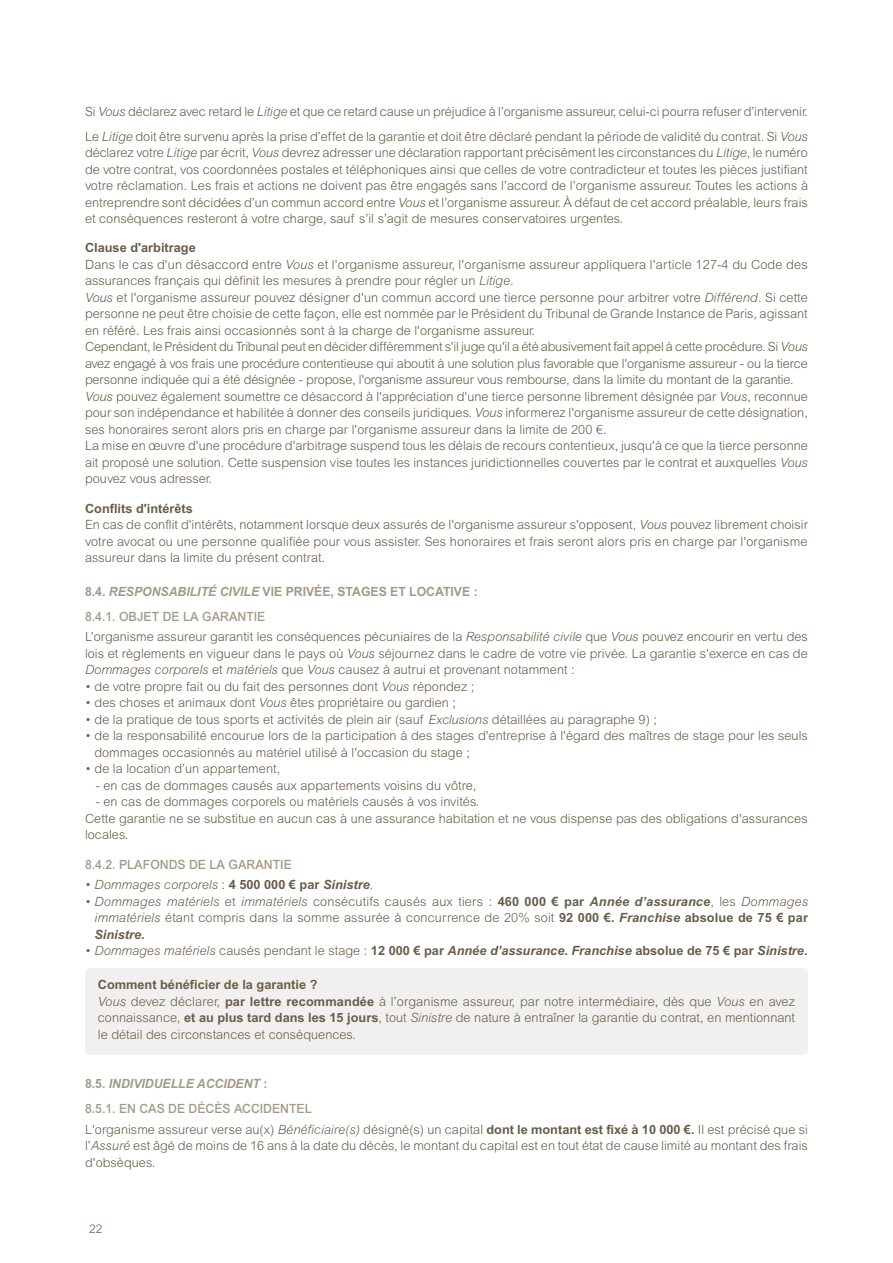
<style>
.page{position:relative;width:893px;height:1263px;background:#fff}
.page>*{position:absolute;margin:0;border:0;box-sizing:border-box;transform-origin:0 0}
.t1{font:300 12.75px/16.5px "Arial";color:#685d49}
.t2{font:300 12.75px/16.5px "Arial";color:#685d49;scale:.96 1}
.t3{font:italic 700 12.75px "Arial";color:#685d49}
.t4{font:500 12.75px/25px "Arial";color:#a29988;scale:.96 1}
.t5{font:700 12.75px/25px "Arial";color:#a29988;scale:.96 1}
.t6{font:italic 300 12.75px "Arial";color:#685d49}
.t7{font:300 12px "Arial";color:#685d49}
.s1{font-style:italic}
.s2{font-weight:700}
.s3{font-weight:500}
.s4{font-style:normal}
.s5{font-weight:700;font-style:normal}
.s6{font-weight:700;font-style:italic}
.s7{font-weight:300;font-style:normal}
.s8{font-weight:300}
</style>
<div class="page">
<div style="left:85px;top:968px;width:723px;height:86px;background:#f2f0ee;border-radius:4px"></div>
<p class="t1" style="left:85px;top:99px;width:724px;line-height:25px">Si <span class="s1">Vous</span> déclarez avec retard le <span class="s1">Litige</span> et que ce retard cause un préjudice à l’organisme assureur, celui-ci pourra refuser d’intervenir.<br>Le <span class="s1">Litige</span> doit être survenu après la prise d’effet de la garantie et doit être déclaré pendant la période de validité du contrat. Si <span class="s1">Vous</span></p>
<p class="t1" style="left:85px;top:144px;width:725px;text-align:justify">déclarez votre <span class="s1">Litige</span> par écrit, <span class="s1">Vous</span> devrez adresser une déclaration rapportant précisément les circonstances du <span class="s1">Litige</span>, le numéro de votre contrat, vos coordonnées postales et téléphoniques ainsi que celles de votre contradicteur et toutes les pièces justifiant votre réclamation. Les frais et actions ne doivent pas être engagés sans l’accord de l’organisme assureur. Toutes les actions à entreprendre sont décidées d’un commun accord entre <span class="s1">Vous</span> et l’organisme assureur. À défaut de cet accord préalable, leurs frais et conséquences resteront à votre charge, sauf s’il s’agit de mesures conservatoires urgentes.</p>
<p class="t1" style="left:85px;top:240px;width:724px"><span class="s2">Clause d'arbitrage<br></span>Dans le cas d'un désaccord entre <span class="s1">Vous</span> et l'organisme assureur, l'organisme assureur appliquera l'article 127-4 du Code des assurances français qui définit les mesures à prendre pour régler un <span class="s1">Litige</span>.<br><span class="s1">Vous</span> et l'organisme assureur pouvez désigner d'un commun accord une tierce personne pour arbitrer votre <span class="s1">Différend</span>. Si cette personne ne peut être choisie de cette façon, elle est nommée par le Président du Tribunal de Grande Instance de Paris, agissant en référé. Les frais ainsi occasionnés sont à la charge de l'organisme assureur.<br>Cependant, le Président du Tribunal peut en décider différemment s'il juge qu'il a été abusivement fait appel à cette procédure. Si <span class="s1">Vous </span>avez engagé à vos frais une procédure contentieuse qui aboutit à une solution plus favorable que l'organisme assureur - ou la tierce personne indiquée qui a été désignée - propose, l'organisme assureur vous rembourse, dans la limite du montant de la garantie.<br><span class="s1">Vous</span> pouvez également soumettre ce désaccord à l'appréciation d'une tierce personne librement désignée par <span class="s1">Vous</span>, reconnue pour son indépendance et habilitée à donner des conseils juridiques. <span class="s1">Vous</span> informerez l'organisme assureur de cette désignation, ses honoraires seront alors pris en charge par l'organisme assureur dans la limite de 200 €.<br>La mise en œuvre d'une procédure d'arbitrage suspend tous les délais de recours contentieux, jusqu'à ce que la tierce personne ait proposé une solution. Cette suspension vise toutes les instances juridictionnelles couvertes par le contrat et auxquelles <span class="s1">Vous </span>pouvez vous adresser.</p>
<p class="t1" style="left:85px;top:500px;width:724px"><span class="s2">Conflits d'intérêts<br></span>En cas de conflit d'intérêts, notamment lorsque deux assurés de l'organisme assureur s'opposent, <span class="s1">Vous</span> pouvez librement choisir votre avocat ou une personne qualifiée pour vous assister. Ses honoraires et frais seront alors pris en charge par l'organisme assureur dans la limite du présent contrat.</p>
<p class="t5" style="left:85px;top:579px;width:411px">8.4. <span class="s1">RESPONSABILITÉ CIVILE</span> VIE PRIVÉE, STAGES ET LOCATIVE :<br><span class="s3">8.4.1. OBJET DE LA GARANTIE</span></p>
<p class="t1" style="left:85px;top:629px;width:724px;text-align:justify">L’organisme assureur garantit les conséquences pécuniaires de la <span class="s1">Responsabilité civile</span> que <span class="s1">Vous</span> pouvez encourir en vertu des lois et règlements en vigueur dans le pays où <span class="s1">Vous</span> séjournez dans le cadre de votre vie privée. La garantie s'exerce en cas de <span class="s1">Dommages corporels</span> et <span class="s1">matériels</span> que <span class="s1">Vous</span> causez à autrui et provenant notamment :</p>
<p class="t2" style="left:85px;top:678px;width:407px">• de votre propre fait ou du fait des personnes dont <span class="s1">Vous</span> répondez ;</p>
<p class="t2" style="left:85px;top:695px;width:388px">• des choses et animaux dont <span class="s1">Vous</span> êtes propriétaire ou gardien ;</p>
<p class="t2" style="left:85px;top:711px;width:597px">• de la pratique de tous sports et activités de plein air (sauf <span class="s1">Exclusions</span> détaillées au paragraphe 9) ;</p>
<p class="t2" style="left:94px;top:728px;width:745px;text-indent:-9px">• de la responsabilité encourue lors de la participation à des stages d'entreprise à l'égard des maîtres de stage pour les seuls dommages occasionnés au matériel utilisé à l'occasion du stage ;</p>
<p class="t2" style="left:85px;top:761px;width:205px">• de la location d’un appartement,</p>
<p class="t1" style="left:96px;top:777px;width:382px">- en cas de dommages causés aux appartements voisins du vôtre,</p>
<p class="t1" style="left:85px;top:794px;width:724px;text-indent:11px">- en cas de dommages corporels ou matériels causés à vos invités.<br>Cette garantie ne se substitue en aucun cas à une assurance habitation et ne vous dispense pas des obligations d'assurances locales.</p>
<p class="t4" style="left:85px;top:852px;width:217px">8.4.2. PLAFONDS DE LA GARANTIE</p>
<p class="t6" style="left:85px;top:878px;width:290px"><span class="s4">•</span> Dommages corporels <span class="s4">:</span> <span class="s5">4 500 000 € par</span> <span class="s2">Sinistre</span><span class="s4">.</span></p>
<p class="t2" style="left:94px;top:893px;width:745px;text-align:justify;text-indent:-9px">• <span class="s1">Dommages matériels</span> et <span class="s1">immatériels</span> consécutifs causés aux tiers : <span class="s2">460 000 € par</span> <span class="s6">Année d’assurance</span>, les <span class="s1">Dommages immatériels</span> étant compris dans la somme assurée à concurrence de 20% soit <span class="s2">92 000 €.</span> <span class="s6">Franchise</span> <span class="s2">absolue de 75 € par </span><span class="s6">Sinistre</span><span class="s2">.</span></p>
<p class="t3" style="left:85px;top:944px;width:724px"><span class="s7">•</span> <span class="s8">Dommages matériels</span> <span class="s7">causés pendant le stage :</span> <span class="s4">12 000 € par</span> Année d’assurance<span class="s4">.</span> Franchise <span class="s4">absolue de 75 € par</span> Sinistre<span class="s4">.</span></p>
<p class="t1" style="left:98px;top:976px;width:699px"><span class="s2">Comment bénéficier de la garantie ?<br></span><span class="s1">Vous</span> devez déclarer, <span class="s2">par lettre recommandée</span> à l’organisme assureur, par notre intermédiaire, dès que <span class="s1">Vous</span> en avez connaissance, <span class="s2">et au plus tard dans les 15 jours</span>, tout <span class="s1">Sinistre</span> de nature à entraîner la garantie du contrat, en mentionnant le détail des circonstances et conséquences.</p>
<p class="t4" style="left:85px;top:1071px;width:238px"><span class="s2">8.5.</span> <span class="s6">INDIVIDUELLE ACCIDENT</span> <span class="s2">:<br></span>8.5.1. EN CAS DE DéCÈS ACCIDENTEL</p>
<p class="t1" style="left:85px;top:1121px;width:724px;text-align:justify">L'organisme assureur verse au(x) <span class="s1">Bénéficiaire(s)</span> désigné(s) un capital <span class="s2">dont le montant est fixé à 10 000 €.</span> Il est précisé que si l’<span class="s1">Assuré</span> est âgé de moins de 16 ans à la date du décès, le montant du capital est en tout état de cause limité au montant des frais d'obsèques.</p>
<p class="t7" style="left:89px;top:1222px;width:15px">22</p>
</div>
